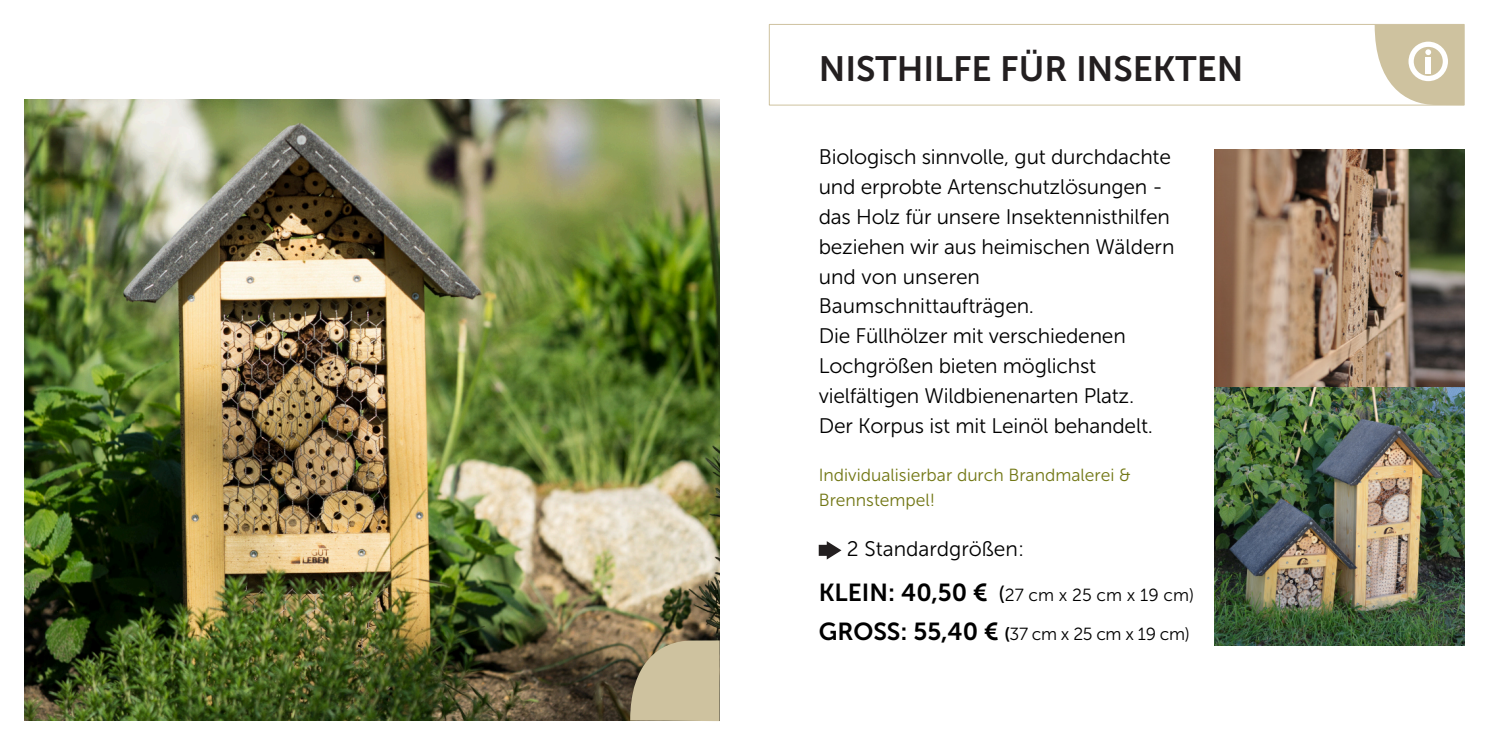
<style>
.page{position:relative;width:1489px;height:745px;background:#fff}
.page>*{position:absolute;margin:0;border:0;box-sizing:border-box;transform-origin:0 0}
.t1{font:35px "Museo Sans 700";color:#231f20}
.t2{font:24.5px "Museo Sans 700";color:#000}
.t3{font:21px "Museo Sans 300";letter-spacing:-.01em;color:#000}
.t4{font:21px "Museo Sans 500";color:#000}
.t5{font:17.5px "Museo Sans 300";color:#727715}
.t6{font:17.5px "Museo Sans 300";letter-spacing:-.01em;color:#000}
.s1{font-family:"Museo Sans 700"}
</style>
<div class="page">
<img style="left:25px;top:99px;width:694px;height:620px">
<svg style="left:630px;top:640px;width:89px;height:80px"></svg>
<img style="left:1214px;top:149px;width:249px;height:496px">
<div style="left:769px;top:24px;width:695px;height:81px;border:1px solid #cec29f"></div>
<svg style="left:818px;top:541px;width:23px;height:18px"></svg>
<svg style="left:1374px;top:24px;width:89px;height:81px"></svg>
<p class="t1" style="left:818px;top:54px;width:426px">NISTHILFE FÜR INSEKTEN</p>
<p class="t3" style="left:818px;top:148px;width:354px">Biologisch sinnvolle, gut durchdachte</p>
<p class="t3" style="left:818px;top:178px;width:345px">und erprobte Artenschutzlösungen -</p>
<p class="t3" style="left:818px;top:208px;width:352px">das Holz für unsere Insektennisthilfen</p>
<p class="t3" style="left:818px;top:238px;width:357px">beziehen wir aus heimischen Wäldern</p>
<p class="t3" style="left:818px;top:267px;width:163px">und von unseren</p>
<p class="t3" style="left:818px;top:297px;width:217px">Baumschnittaufträgen.</p>
<p class="t3" style="left:818px;top:327px;width:308px">Die Füllhölzer mit verschiedenen</p>
<p class="t3" style="left:818px;top:357px;width:279px">Lochgrößen bieten möglichst</p>
<p class="t3" style="left:818px;top:387px;width:317px">vielfältigen Wildbienenarten Platz.</p>
<p class="t3" style="left:818px;top:417px;width:336px">Der Korpus ist mit Leinöl behandelt.</p>
<p class="t5" style="left:818px;top:468px;width:314px">Individualisierbar durch Brandmalerei &amp;</p>
<p class="t5" style="left:818px;top:493px;width:118px">Brennstempel!</p>
<p class="t3" style="left:847px;top:539px;width:179px">2 Standardgrößen:</p>
<p class="t2" style="left:818px;top:582px;width:170px">KLEIN: 40,50 €</p>
<p class="t4" style="left:998px;top:584px;width:8px">(</p>
<p class="t6" style="left:1004px;top:587px;width:191px">27 cm x 25 cm x 19 cm)</p>
<p class="t2" style="left:818px;top:621px;width:181px">GROSS: 55,40 €</p>
<p class="t6" style="left:1004px;top:626px;width:187px"><span class="s1">(</span>37 cm x 25 cm x 19 cm)</p>
</div>
